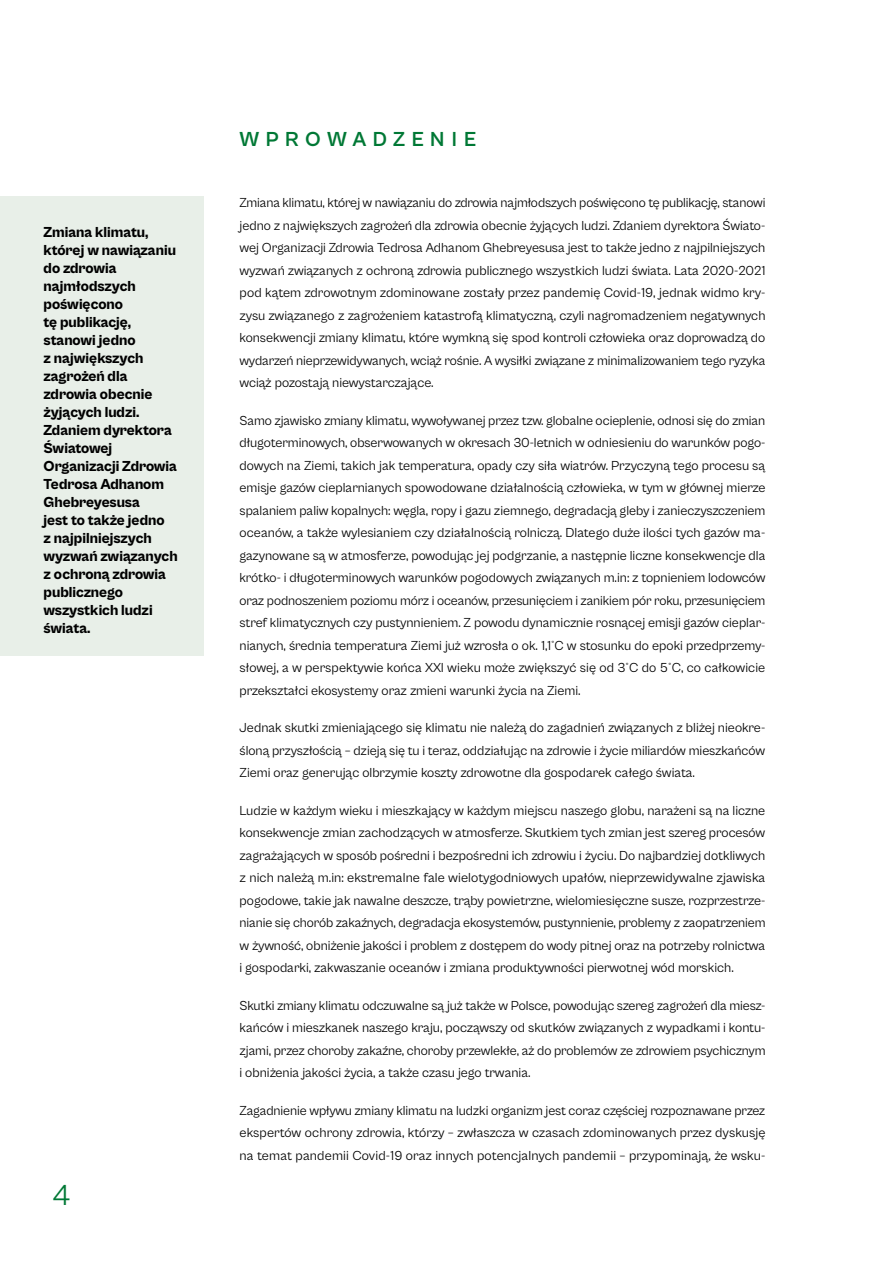
<style>
.page{position:relative;width:893px;height:1263px;background:#fff}
.page>*{position:absolute;margin:0;border:0;box-sizing:border-box;transform-origin:0 0}
.t1{font:30px "Cabinet Grotesk";color:#007835}
.t2{font:700 21px "Cabinet Grotesk";letter-spacing:.305em;color:#007835}
.t3{font:800 15px/18px "Cabinet Grotesk";color:#000}
.t4{font:13.5px/22.5px "Cabinet Grotesk";color:#000;text-align:justify}
</style>
<div class="page">
<div style="left:0;top:197px;width:203px;height:459px;background:#e8efe8"></div>
<p class="t3" style="left:44px;top:223px;width:136px">Zmiana klimatu, której w nawiązaniu do zdrowia najmłodszych poświęcono<br>tę publikację, stanowi jedno<br>z największych zagrożeń dla zdrowia obecnie żyjących ludzi.<br>Zdaniem dyrektora<br>Światowej<br>Organizacji Zdrowia<br>Tedrosa Adhanom<br>Ghebreyesusa<br>jest to także jedno<br>z najpilniejszych wyzwań związanych z ochroną zdrowia publicznego wszystkich ludzi świata.</p>
<h1 class="t1" style="left:52px;top:1179px;width:20px">4</h1>
<h2 class="t2" style="left:240px;top:127px;width:238px">WPROWADZENIE</h2>
<p class="t4" style="left:240px;top:191px;width:527px">Zmiana klimatu, której w nawiązaniu do zdrowia najmłodszych poświęcono tę publikację, stanowi jedno z największych zagrożeń dla zdrowia obecnie żyjących ludzi. Zdaniem dyrektora Świato&shy;wej Organizacji Zdrowia Tedrosa Adhanom Ghebreyesusa jest to także jedno z najpilniejszych wyzwań związanych z ochroną zdrowia publicznego wszystkich ludzi świata. Lata 2020-2021 pod kątem zdrowotnym zdominowane zostały przez pandemię Covid-19, jednak widmo kry&shy;zysu związanego z zagrożeniem katastrofą klimatyczną, czyli nagromadzeniem negatywnych konsekwencji zmiany klimatu, które wymkną się spod kontroli człowieka oraz doprowadzą do wydarzeń nieprzewidywanych, wciąż rośnie. A wysiłki związane z minimalizowaniem tego ryzyka wciąż pozostają niewystarczające.</p>
<p class="t4" style="left:240px;top:409px;width:528px">Samo zjawisko zmiany klimatu, wywoływanej przez tzw. globalne ocieplenie, odnosi się do zmian długoterminowych, obserwowanych w okresach 30-letnich w odniesieniu do warunków pogo&shy;dowych na Ziemi, takich jak temperatura, opady czy siła wiatrów. Przyczyną tego procesu są emisje gazów cieplarnianych spowodowane działalnością człowieka, w tym w głównej mierze spalaniem paliw kopalnych: węgla, ropy i gazu ziemnego, degradacją gleby i zanieczyszczeniem oceanów, a także wylesianiem czy działalnością rolniczą. Dlatego duże ilości tych gazów ma&shy;gazynowane są w atmosferze, powodując jej podgrzanie, a następnie liczne konsekwencje dla krótko- i długoterminowych warunków pogodowych związanych m.in: z topnieniem lodowców oraz podnoszeniem poziomu mórz i oceanów, przesunięciem i zanikiem pór roku, przesunięciem stref klimatycznych czy pustynnieniem. Z powodu dynamicznie rosnącej emisji gazów cieplar&shy;nianych, średnia temperatura Ziemi już wzrosła o ok. 1,1°C w stosunku do epoki przedprzemy&shy;słowej, a w perspektywie końca XXI wieku może zwiększyć się od 3°C do 5°C, co całkowicie przekształci ekosystemy oraz zmieni warunki życia na Ziemi.</p>
<p class="t4" style="left:240px;top:716px;width:527px">Jednak skutki zmieniającego się klimatu nie należą do zagadnień związanych z bliżej nieokre&shy;śloną przyszłością – dzieją się tu i teraz, oddziałując na zdrowie i życie miliardów mieszkańców Ziemi oraz generując olbrzymie koszty zdrowotne dla gospodarek całego świata.</p>
<p class="t4" style="left:240px;top:799px;width:527px">Ludzie w każdym wieku i mieszkający w każdym miejscu naszego globu, narażeni są na liczne konsekwencje zmian zachodzących w atmosferze. Skutkiem tych zmian jest szereg procesów zagrażających w sposób pośredni i bezpośredni ich zdrowiu i życiu. Do najbardziej dotkliwych z nich należą m.in: ekstremalne fale wielotygodniowych upałów, nieprzewidywalne zjawiska pogodowe, takie jak nawalne deszcze, trąby powietrzne, wielomiesięczne susze, rozprzestrze&shy;nianie się chorób zakaźnych, degradacja ekosystemów, pustynnienie, problemy z zaopatrzeniem w żywność, obniżenie jakości i problem z dostępem do wody pitnej oraz na potrzeby rolnictwa i gospodarki, zakwaszanie oceanów i zmiana produktywności pierwotnej wód morskich.</p>
<p class="t4" style="left:240px;top:994px;width:527px">Skutki zmiany klimatu odczuwalne są już także w Polsce, powodując szereg zagrożeń dla miesz&shy;kańców i mieszkanek naszego kraju, począwszy od skutków związanych z wypadkami i kontu&shy;zjami, przez choroby zakaźne, choroby przewlekłe, aż do problemów ze zdrowiem psychicznym i obniżenia jakości życia, a także czasu jego trwania.</p>
<p class="t4" style="left:240px;top:1099px;width:527px">Zagadnienie wpływu zmiany klimatu na ludzki organizm jest coraz częściej rozpoznawane przez ekspertów ochrony zdrowia, którzy – zwłaszcza w czasach zdominowanych przez dyskusję na temat pandemii Covid-19 oraz innych potencjalnych pandemii – przypominają, że wsku-</p>
</div>
